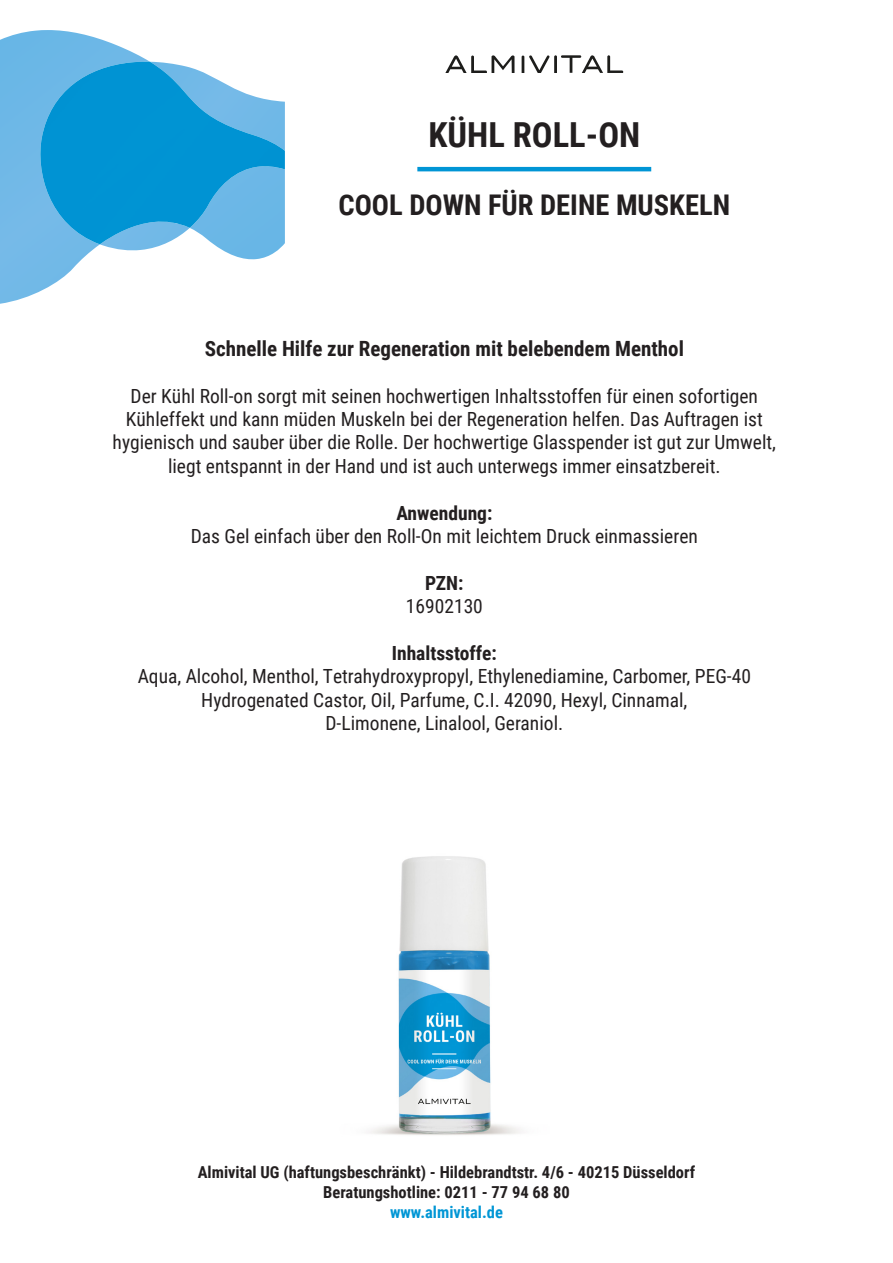
<style>
.page{position:relative;width:893px;height:1263px;background:#fff}
.page>*{position:absolute;margin:0;border:0;box-sizing:border-box;transform-origin:0 0}
.t1{font:700 34.5px "Roboto Condensed";color:#231f20}
.t2{font:700 28.5px "Roboto Condensed";color:#231f20}
.t3{font:700 21px "Roboto Condensed";color:#231f20}
.t4{font:19.5px/23.4px "Roboto Condensed";color:#231f20;text-align:center}
.t5{font:700 19.5px "Roboto Condensed";color:#231f20}
.t6{font:700 16.5px "Roboto Condensed";color:#231f20}
.t7{font:700 16.5px "Roboto Condensed";color:#0096d5}
</style>
<div class="page">
<svg style="left:0;top:30px;width:284px;height:274px"></svg>
<img style="left:36px;top:62px;width:249px;height:182px">
<svg style="left:445px;top:55px;width:178px;height:18px"></svg>
<hr style="left:417px;top:167px;width:234px;height:4px;background:#0095d5">
<img style="left:369px;top:856px;width:152px;height:279px">
<p class="t1" style="left:428px;top:110px;width:213px">KÜHL ROLL-ON</p>
<p class="t2" style="left:338px;top:185px;width:393px">COOL DOWN FÜR DEINE MUSKELN</p>
<p class="t3" style="left:205px;top:334px;width:481px">Schnelle Hilfe zur Regeneration mit belebendem Menthol</p>
<p class="t4" style="left:113px;top:383px;width:665px">Der Kühl Roll-on sorgt mit seinen hochwertigen Inhaltsstoffen für einen sofortigen Kühleffekt und kann müden Muskeln bei der Regeneration helfen. Das Auftragen ist hygienisch und sauber über die Rolle. Der hochwertige Glasspender ist gut zur Umwelt, liegt entspannt in der Hand und ist auch unterwegs immer einsatzbereit.</p>
<p class="t5" style="left:396px;top:499px;width:98px">Anwendung:</p>
<p class="t4" style="left:191px;top:524px;width:509px">Das Gel einfach über den Roll-On mit leichtem Druck einmassieren</p>
<p class="t5" style="left:425px;top:569px;width:40px">PZN:</p>
<p class="t4" style="left:406px;top:594px;width:79px">16902130</p>
<p class="t5" style="left:392px;top:639px;width:107px">Inhaltsstoffe:</p>
<p class="t4" style="left:138px;top:664px;width:615px">Aqua, Alcohol, Menthol, Tetrahydroxypropyl, Ethylenediamine, Carbomer, PEG-40<br>Hydrogenated Castor, Oil, Parfume, C.I. 42090, Hexyl, Cinnamal,</p>
<p class="t4" style="left:325px;top:711px;width:239px">D-Limonene, Linalool, Geraniol.</p>
<p class="t6" style="left:198px;top:1161px;width:499px">Almivital UG (haftungsbeschränkt) - Hildebrandtstr. 4/6 - 40215 Düsseldorf</p>
<p class="t6" style="left:323px;top:1180px;width:248px">Beratungshotline: 0211 - 77 94 68 80</p>
<p class="t7" style="left:390px;top:1200px;width:114px">www.almivital.de</p>
</div>
